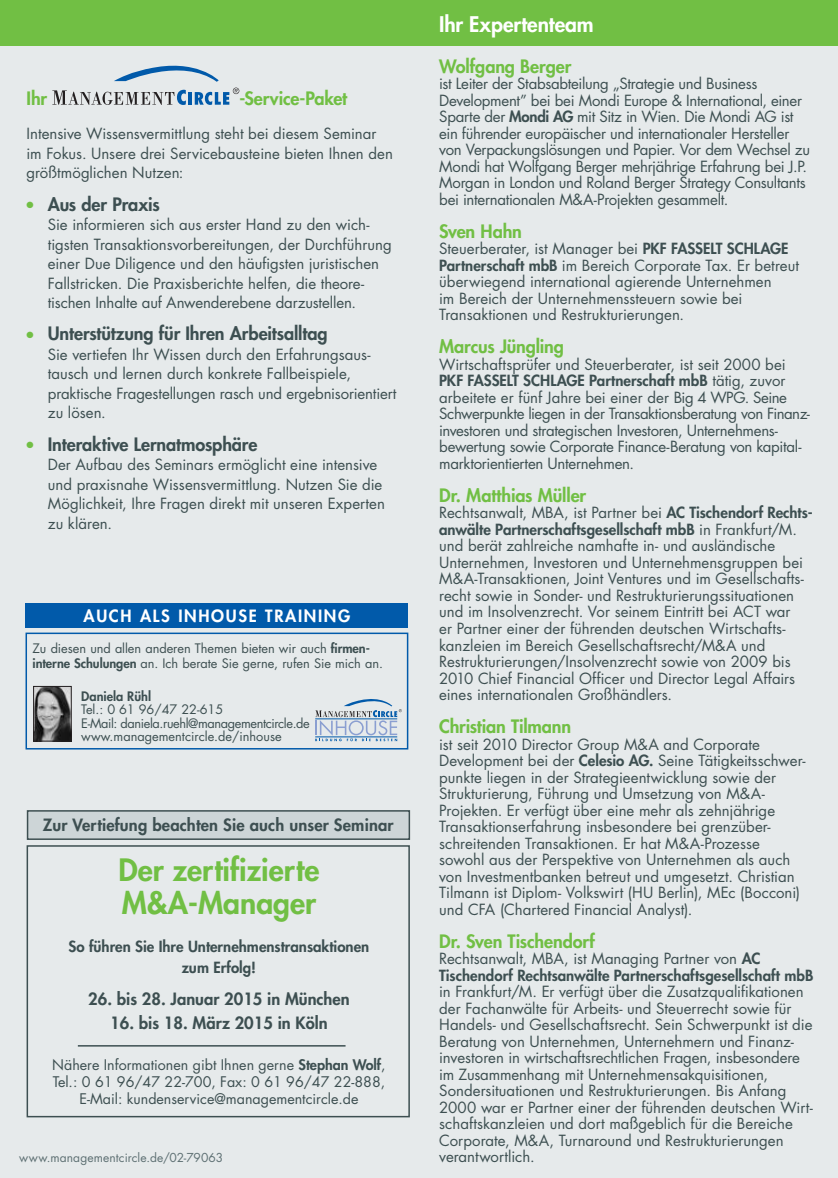
<style>
.page{position:relative;width:838px;height:1178px;background:#fff}
.page>*{position:absolute;margin:0;border:0;box-sizing:border-box;transform-origin:0 0}
.AbsatzVorankBez{font:800 30px/33px "Futura Std";color:#71bf44}
.AbsatzKlappeBalkenOb{font:800 21px "Futura Std";color:#fff}
.AbsatzReferentenProf{font:800 18px "Futura Std";letter-spacing:-.005em;color:#71bf44}
.AbsatzInhaltTextBull{font:800 18px "Futura Std";letter-spacing:-.005em;color:#3d4f51}
.AbsatzInhaltText{font:800 18px "Futura Std";letter-spacing:-.01em;color:#71bf44}
.AbsatzVorankTermine{font:800 16.5px "Futura Std";color:#3d4f51}
.AbsatzVorankUebersch{font:800 16.5px "Futura Std";letter-spacing:.01em;color:#3d4f51}
.t1{font:800 16.5px "Futura Std";letter-spacing:.1em;color:#fff}
.AbsatzReferentenProf-2{font:15px/16.5px "Futura Std";letter-spacing:-.005em;color:#3d4f51}
.AbsatzInhaltTextBull-2{font:15px/19.5px "Futura Std";letter-spacing:-.005em;color:#3d4f51}
.AbsatzInhaltText-2{font:15px/19.5px "Futura Std";color:#3d4f51}
.AbsatzVorankText{font:800 15px/21px "Futura Std";color:#3d4f51;text-align:center}
.AbsatzVorankKontakt{font:14.25px/17.2px "Futura Std";color:#3d4f51;text-align:center}
.AbsatzInhouseTrainin{font:12.75px/15px "Futura Std";letter-spacing:-.005em;color:#3d4f51}
.AbsatzInhouseTrainin-2{font:12.75px "Futura Std";letter-spacing:-.03em;color:#3d4f51}
.AbsatzInhouseTrainin-3{font:800 12.75px "Futura Std";color:#3d4f51}
.AbsatzProgrammFooter{font:12px "Futura Std";letter-spacing:.01em;color:#5e7073}
.s1{color:#71bf44}
.s2{font-weight:800}
</style>
<div class="page">
<div style="left:0;top:0;width:838px;height:47px;background:#71bf44"></div>
<div style="left:0;top:47px;width:838px;height:1131px;background:#e6eaeb"></div>
<hr style="left:78px;top:1045px;width:267px;height:1px;background:#3d4f51">
<div style="left:27px;top:810px;width:383px;height:30px;background:#cdd5d7;border:2px solid #3d4f51"></div>
<div style="left:27px;top:845px;width:383px;height:272px;border:2px solid #3d4f51"></div>
<hr style="left:188px;top:92px;width:4px;height:13px;background:#015aaa">
<svg style="left:195px;top:88px;width:44px;height:17px"></svg>
<svg style="left:52px;top:90px;width:134px;height:15px"></svg>
<svg style="left:114px;top:65px;width:105px;height:17px"></svg>
<div style="left:26px;top:632px;width:382px;height:117px;border:2px solid #015aaa"></div>
<div style="left:26px;top:603px;width:382px;height:25px;background:#015aaa"></div>
<svg style="left:315px;top:699px;width:87px;height:42px"></svg>
<img style="left:35px;top:688px;width:35px;height:51px">
<div style="left:33px;top:686px;width:39px;height:55px;border:1px solid #231f20"></div>
<p class="AbsatzInhaltText" style="left:27px;top:87px;width:22px">Ihr</p>
<p class="AbsatzInhaltText" style="left:239px;top:87px;width:109px">-Service-Paket</p>
<p class="AbsatzInhaltText-2" style="left:27px;top:124px;width:368px">Intensive Wissensvermittlung steht bei diesem Seminar im Fokus. Unsere drei Servicebausteine bieten Ihnen den größtmöglichen Nutzen:</p>
<p class="AbsatzInhaltTextBull" style="left:27px;top:193px;width:135px"><span class="s1">●</span> Aus der Praxis</p>
<p class="AbsatzInhaltTextBull-2" style="left:48px;top:215px;width:345px">Sie informieren sich aus erster Hand zu den wich&shy;tigsten Transaktionsvorbereitungen, der Durchführung einer Due Diligence und den häufigsten juristischen Fallstricken. Die Praxisberichte helfen, die theore&shy;tischen Inhalte auf Anwenderebene darzustellen.</p>
<p class="AbsatzInhaltTextBull" style="left:27px;top:322px;width:302px"><span class="s1">●</span> Unterstützung für Ihren Arbeitsalltag</p>
<p class="AbsatzInhaltTextBull-2" style="left:48px;top:345px;width:350px">Sie vertiefen Ihr Wissen durch den Erfahrungsaus&shy;tausch und lernen durch konkrete Fallbeispiele, praktische Fragestellungen rasch und ergebnisorientiert zu lösen.</p>
<p class="AbsatzInhaltTextBull" style="left:27px;top:433px;width:232px"><span class="s1">●</span> Interaktive Lernatmosphäre</p>
<p class="AbsatzInhaltTextBull-2" style="left:48px;top:455px;width:339px">Der Aufbau des Seminars ermöglicht eine intensive und praxisnahe Wissensvermittlung. Nutzen Sie die Möglichkeit, Ihre Fragen direkt mit unseren Experten zu klären.</p>
<p class="t1" style="left:84px;top:606px;width:268px">AUCH ALS INHOUSE TRAINING</p>
<p class="AbsatzInhouseTrainin" style="left:33px;top:641px;width:352px">Zu diesen und allen anderen Themen bieten wir auch <span class="s2">firmen&shy;interne Schulungen</span> an. Ich berate Sie gerne, rufen Sie mich an.</p>
<p class="AbsatzInhouseTrainin-3" style="left:81px;top:688px;width:71px">Daniela Rühl</p>
<p class="AbsatzInhouseTrainin" style="left:81px;top:702px;width:143px">Tel.: 0 61 96/47 22-615</p>
<p class="AbsatzInhouseTrainin-2" style="left:81px;top:715px;width:230px">E-Mail: daniela.ruehl@managementcircle.de</p>
<p class="AbsatzInhouseTrainin" style="left:81px;top:729px;width:202px">www.managementcircle.de/inhouse</p>
<p class="AbsatzVorankUebersch" style="left:43px;top:815px;width:352px">Zur Vertiefung beachten Sie auch unser Seminar</p>
<p class="AbsatzVorankBez" style="left:119px;top:853px;width:202px">Der zertifizierte<br>M&amp;A-Manager</p>
<p class="AbsatzVorankText" style="left:69px;top:936px;width:302px">So führen Sie Ihre Unternehmenstransaktionen zum Erfolg!</p>
<p class="AbsatzVorankTermine" style="left:88px;top:989px;width:263px">26. bis 28. Januar 2015 in München</p>
<p class="AbsatzVorankTermine" style="left:110px;top:1013px;width:219px">16. bis 18. März 2015 in Köln</p>
<p class="AbsatzVorankKontakt" style="left:52px;top:1056px;width:335px">Nähere Informationen gibt Ihnen gerne <span class="s2">Stephan Wolf</span>,<br>Tel.: 0 61 96/47 22-700, Fax: 0 61 96/47 22-888,<br>E-Mail: kundenservice@managementcircle.de</p>
<p class="AbsatzProgrammFooter" style="left:19px;top:1150px;width:206px">www.managementcircle.de/02-79063</p>
<p class="AbsatzKlappeBalkenOb" style="left:439px;top:11px;width:156px">Ihr Expertenteam</p>
<p class="AbsatzReferentenProf" style="left:439px;top:55px;width:134px">Wolfgang Berger</p>
<p class="AbsatzReferentenProf-2" style="left:439px;top:76px;width:372px">ist Leiter der Stabsabteilung „Strategie und Business Development” bei bei Mondi Europe &amp; International, einer Sparte der <span class="s2">Mondi AG</span> mit Sitz in Wien. Die Mondi AG ist ein führender europäischer und internationaler Hersteller von Verpackungslösungen und Papier. Vor dem Wechsel zu Mondi hat Wolfgang Berger mehrjährige Erfahrung bei J.P.<br>Morgan in London und Roland Berger Strategy Consultants bei internationalen M&amp;A-Projekten gesammelt.</p>
<p class="AbsatzReferentenProf" style="left:439px;top:220px;width:84px">Sven Hahn</p>
<p class="AbsatzReferentenProf-2" style="left:439px;top:241px;width:361px">Steuerberater, ist Manager bei <span class="s2">PKF FASSELT SCHLAGE Partnerschaft mbB</span> im Bereich Corporate Tax. Er betreut überwiegend international agierende Unternehmen<br>im Bereich der Unternehmenssteuern sowie bei Transaktionen und Restrukturierungen.</p>
<p class="AbsatzReferentenProf" style="left:439px;top:335px;width:126px">Marcus Jüngling</p>
<p class="AbsatzReferentenProf-2" style="left:439px;top:356px;width:372px">Wirtschaftsprüfer und Steuerberater, ist seit 2000 bei <span class="s2">PKF FASSELT SCHLAGE Partnerschaft mbB</span> tätig, zuvor arbeitete er fünf Jahre bei einer der Big 4 WPG. Seine Schwerpunkte liegen in der Transaktionsberatung von Finanz&shy;investoren und strategischen Investoren, Unternehmens&shy;bewertung sowie Corporate Finance-Beratung von kapital&shy;marktorientierten Unternehmen.</p>
<p class="AbsatzReferentenProf" style="left:439px;top:484px;width:148px">Dr. Matthias Müller</p>
<p class="AbsatzReferentenProf-2" style="left:439px;top:505px;width:375px">Rechtsanwalt, MBA, ist Partner bei <span class="s2">AC Tischendorf Rechts&shy;anwälte Partnerschaftsgesellschaft mbB</span> in Frankfurt/M. und berät zahlreiche namhafte in- und ausländische Unternehmen, Investoren und Unternehmensgruppen bei M&amp;A-Transaktionen, Joint Ventures und im Gesellschafts&shy;recht sowie in Sonder- und Restrukturierungssituationen und im Insolvenzrecht. Vor seinem Eintritt bei ACT war<br>er Partner einer der führenden deutschen Wirtschafts&shy;kanzleien im Bereich Gesellschaftsrecht/M&amp;A und Restrukturierungen/Insolvenzrecht sowie von 2009 bis 2010 Chief Financial Officer und Director Legal Affairs eines internationalen Großhändlers.</p>
<p class="AbsatzReferentenProf" style="left:439px;top:715px;width:133px">Christian Tilmann</p>
<p class="AbsatzReferentenProf-2" style="left:439px;top:736px;width:368px">ist seit 2010 Director Group M&amp;A and Corporate Development bei der <span class="s2">Celesio AG.</span> Seine Tätigkeitsschwer&shy;punkte liegen in der Strategieentwicklung sowie der Strukturierung, Führung und Umsetzung von M&amp;A-Projekten. Er verfügt über eine mehr als zehnjährige Transaktionserfahrung insbesondere bei grenzüber&shy;schreitenden Transaktionen. Er hat M&amp;A-Prozesse sowohl aus der Perspektive von Unternehmen als auch von Investmentbanken betreut und umgesetzt. Christian Tilmann ist Diplom- Volkswirt (HU Berlin), MEc (Bocconi) und CFA (Chartered Financial Analyst).</p>
<p class="AbsatzReferentenProf" style="left:439px;top:929px;width:157px">Dr. Sven Tischendorf</p>
<p class="AbsatzReferentenProf-2" style="left:439px;top:950px;width:375px">Rechtsanwalt, MBA, ist Managing Partner von <span class="s2">AC Tischendorf Rechtsanwälte Partnerschaftsgesellschaft mbB </span>in Frankfurt/M. Er verfügt über die Zusatzqualifikationen der Fachanwälte für Arbeits- und Steuerrecht sowie für Handels- und Gesellschaftsrecht. Sein Schwerpunkt ist die Beratung von Unternehmen, Unternehmern und Finanz&shy;investoren in wirtschaftsrechtlichen Fragen, insbesondere im Zusammenhang mit Unternehmensakquisitionen, Sondersituationen und Restrukturierungen. Bis Anfang 2000 war er Partner einer der führenden deutschen Wirt&shy;schaftskanzleien und dort maßgeblich für die Bereiche Corporate, M&amp;A, Turnaround und Restrukturierungen verantwortlich.</p>
</div>
